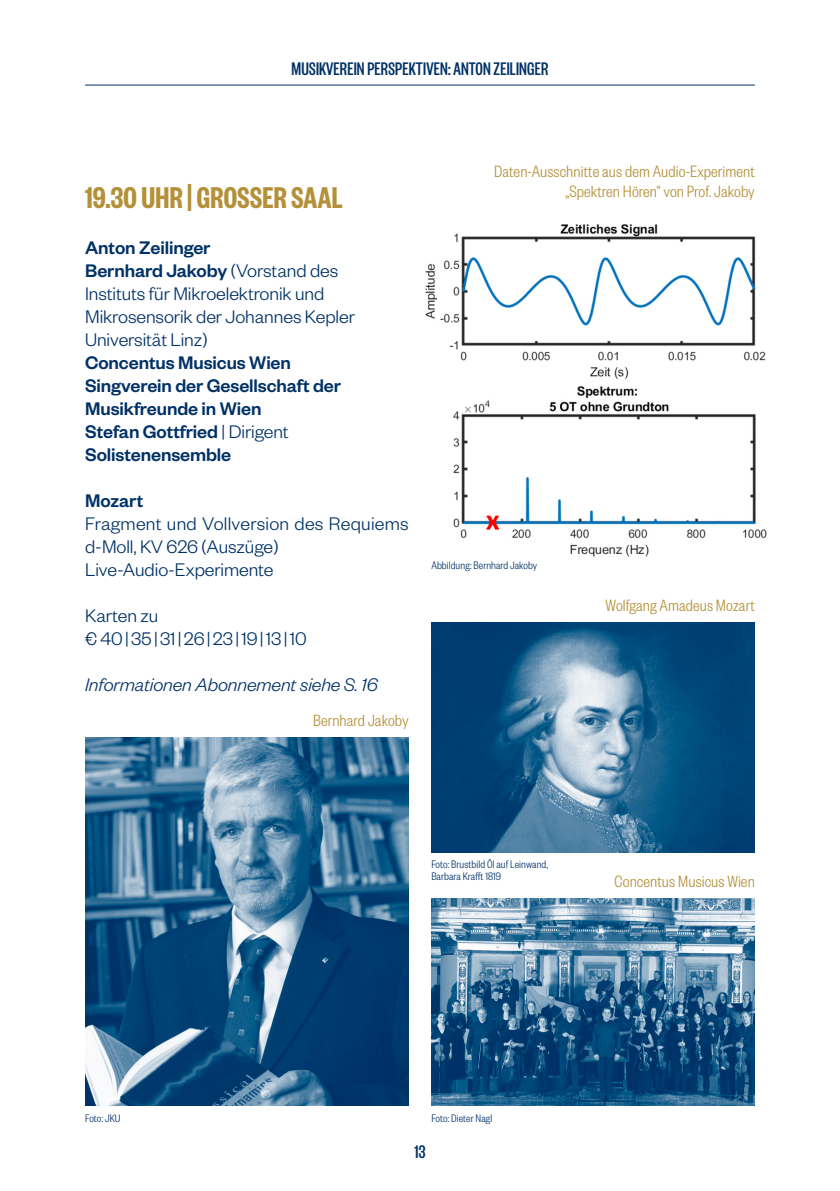
<style>
.page{position:relative;width:840px;height:1191px;background:#fff}
.page>*{position:absolute;margin:0;border:0;box-sizing:border-box;transform-origin:0 0}
.Datum_Gold{font:600 33px "Founders Grotesk X Cond";letter-spacing:.01em;color:#b49139}
.Fließtext_Links{font:300 20px/23px "Founders Grotesk";letter-spacing:-.005em;color:#003166}
.Fließtext_Links-2{font:500 20px/23px "Founders Grotesk";letter-spacing:-.005em;color:#003166}
.Fließtext_Blocksatz{font:300 20px/23px "Founders Grotesk";letter-spacing:-.005em;color:#003166}
.Navigation{font:500 20px "Founders Grotesk X Cond";letter-spacing:.01em;color:#003166}
.Fließtext_Links-3{font:italic 300 20px "Founders Grotesk";letter-spacing:-.005em;color:#003166}
.Bildunterschrift{font:300 18px/20px "Founders Grotesk Condensed";letter-spacing:.005em;color:#b49139;text-align:right}
.Credits{font:300 12px/12px "Founders Grotesk Condensed";letter-spacing:.005em;color:#003166}
.s1{font-size:43px}
.s2{font-weight:500}
.s3{font-weight:300}
</style>
<div class="page">
<hr style="left:85px;top:85px;width:669px;height:1px;background:#003166">
<img style="left:85px;top:737px;width:323px;height:368px">
<img style="left:431px;top:622px;width:323px;height:230px">
<img style="left:431px;top:898px;width:323px;height:208px">
<img style="left:425px;top:224px;width:341px;height:332px">
<p class="Navigation" style="left:291px;top:57px;width:258px">MUSIKVEREIN PERSPEKTIVEN: ANTON ZEILINGER</p>
<p class="Datum_Gold" style="left:85px;top:178px;width:259px">19.30 UHR <span class="s1">|</span> GROSSER SAAL</p>
<p class="Fließtext_Links-2" style="left:85px;top:235px;width:127px">Anton Zeilinger</p>
<p class="Fließtext_Links" style="left:85px;top:258px;width:271px"><span class="s2">Bernhard Jakoby</span> (Vorstand des<br>Instituts für Mikroelektronik und<br>Mikrosensorik der Johannes Kepler<br>Universität Linz)<br><span class="s2">Concentus Musicus Wien</span></p>
<p class="Fließtext_Links-2" style="left:85px;top:373px;width:257px">Singverein der Gesellschaft der<br>Musikfreunde in Wien</p>
<p class="Fließtext_Links-2" style="left:85px;top:419px;width:205px">Stefan Gottfried <span class="s3">| Dirigent</span></p>
<p class="Fließtext_Links-2" style="left:85px;top:442px;width:147px">Solistenensemble</p>
<p class="Fließtext_Links-2" style="left:85px;top:488px;width:60px">Mozart</p>
<p class="Fließtext_Blocksatz" style="left:85px;top:511px;width:325px">Fragment und Vollversion des Requiems d-Moll, KV 626 (Auszüge)</p>
<p class="Fließtext_Blocksatz" style="left:85px;top:557px;width:190px">Live-Audio-Experimente</p>
<p class="Fließtext_Links" style="left:85px;top:603px;width:223px">Karten zu<br>€ 40|35|31|26|23|19|13|10</p>
<p class="Fließtext_Links-3" style="left:85px;top:673px;width:294px">Informationen Abonnement siehe S. 16</p>
<p class="Bildunterschrift" style="left:313px;top:709px;width:97px">Bernhard Jakoby</p>
<p class="Bildunterschrift" style="left:494px;top:161px;width:262px">Daten-Ausschnitte aus dem Audio-Experiment „Spektren Hören“ von Prof. Jakoby</p>
<p class="Credits" style="left:431px;top:559px;width:107px">Abbildung: Bernhard Jakoby</p>
<p class="Bildunterschrift" style="left:605px;top:594px;width:151px">Wolfgang Amadeus Mozart</p>
<p class="Credits" style="left:431px;top:858px;width:118px">Foto: Brustbild Öl auf Leinwand,<br>Barbara Krafft 1819</p>
<p class="Bildunterschrift" style="left:614px;top:871px;width:142px">Concentus Musicus Wien</p>
<p class="Credits" style="left:85px;top:1111px;width:37px">Foto: JKU</p>
<p class="Credits" style="left:431px;top:1111px;width:62px">Foto: Dieter Nagl</p>
<p class="Navigation" style="left:414px;top:1140px;width:12px">13</p>
</div>
